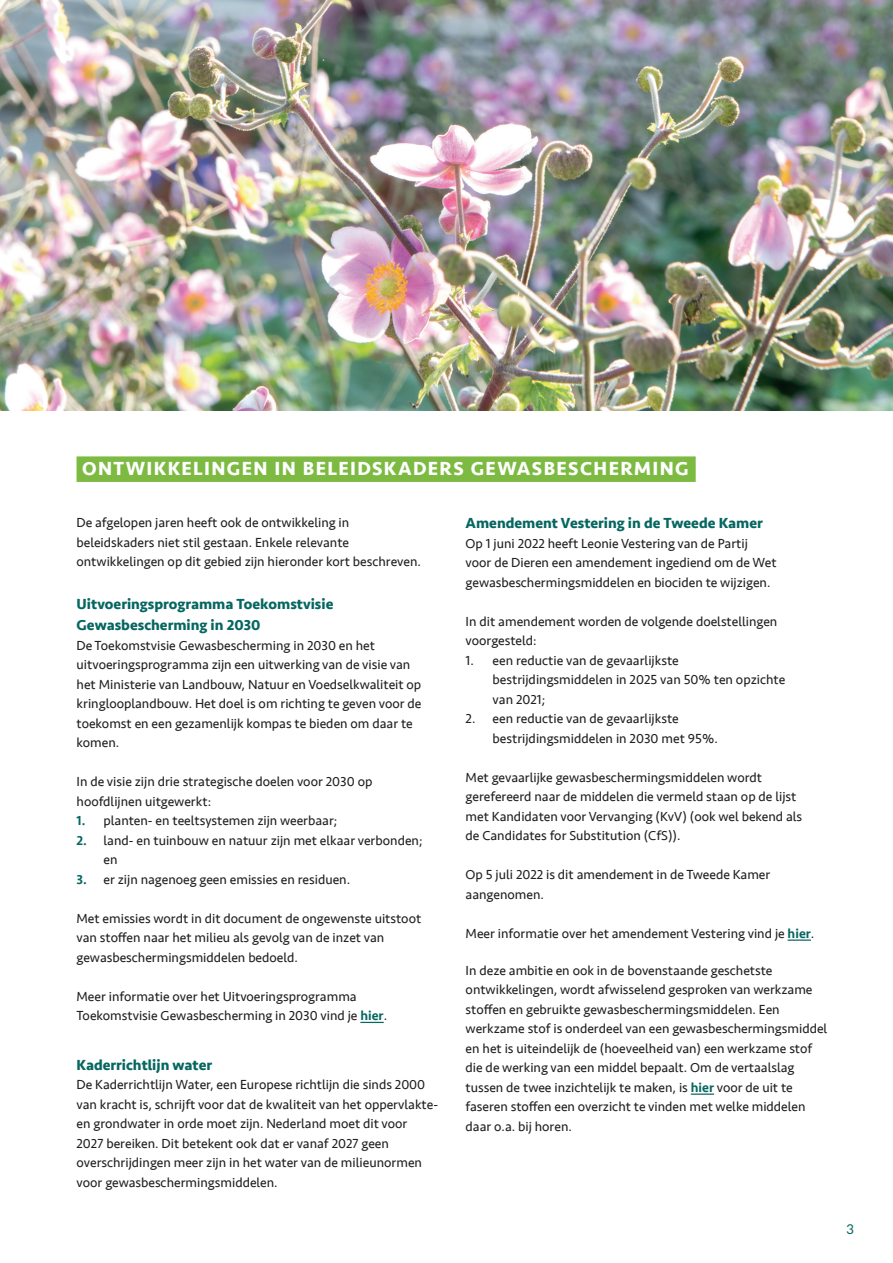
<style>
.page{position:relative;width:893px;height:1263px;background:#fff}
.page>*{position:absolute;margin:0;border:0;box-sizing:border-box;transform-origin:0 0}
.t1{font:700 19.5px "Seravek";letter-spacing:.07em;color:#fff}
.t2{font:700 15px/21px "Seravek";color:#066660}
.t3{font:13.5px/19.5px "Seravek";color:#231f20}
.t4{font:13.5px "Aleo";color:#066660}
.s1{font-weight:500;color:#066660}
</style>
<div class="page">
<svg style="left:360px;top:1022px;width:24px;height:1px"></svg>
<hr style="left:788px;top:939px;width:23px;height:2px;background:#066660">
<img style="left:0;top:0;width:893px;height:410px">
<div style="left:77px;top:456px;width:619px;height:26px;background:#7dba42"></div>
<hr style="left:691px;top:1093px;width:23px;height:2px;background:#066660">
<h1 class="t1" style="left:82px;top:453px;width:608px">ONTWIKKELINGEN IN BELEIDSKADERS GEWASBESCHERMING</h1>
<p class="t3" style="left:77px;top:513px;width:346px">De afgelopen jaren heeft ook de ontwikkeling in beleidskaders niet stil gestaan. Enkele relevante ontwikkelingen op dit gebied zijn hieronder kort beschreven.</p>
<p class="t2" style="left:77px;top:593px;width:258px">Uitvoeringsprogramma Toekomstvisie<br>Gewasbescherming in 2030</p>
<p class="t3" style="left:77px;top:635px;width:346px">De Toekomstvisie Gewasbescherming in 2030 en het uitvoeringsprogramma zijn een uitwerking van de visie van het Ministerie van Landbouw, Natuur en Voedselkwaliteit op kringlooplandbouw. Het doel is om richting te geven voor de toekomst en een gezamenlijk kompas te bieden om daar te komen.</p>
<p class="t3" style="left:77px;top:772px;width:297px">In de visie zijn drie strategische doelen voor 2030 op hoofdlijnen uitgewerkt:</p>
<p class="t3" style="left:77px;top:811px;width:262px"><span class="s1">1.</span> planten- en teeltsystemen zijn weerbaar;</p>
<p class="t3" style="left:104px;top:830px;width:320px;text-indent:-27px"><span class="s1">2.</span> land- en tuinbouw en natuur zijn met elkaar verbonden; en</p>
<p class="t3" style="left:77px;top:869px;width:275px"><span class="s1">3.</span> er zijn nagenoeg geen emissies en residuen.</p>
<p class="t3" style="left:77px;top:908px;width:346px">Met emissies wordt in dit document de ongewenste uitstoot van stoffen naar het milieu als gevolg van de inzet van gewasbeschermingsmiddelen bedoeld.</p>
<p class="t3" style="left:77px;top:986px;width:312px">Meer informatie over het Uitvoeringsprogramma<br>Toekomstvisie Gewasbescherming in 2030 vind je <span class="s1">hier</span>.</p>
<p class="t2" style="left:77px;top:1054px;width:137px">Kaderrichtlijn water</p>
<p class="t3" style="left:77px;top:1075px;width:363px">De Kaderrichtlijn Water, een Europese richtlijn die sinds 2000 van kracht is, schrijft voor dat de kwaliteit van het oppervlakte&shy;en grondwater in orde moet zijn. Nederland moet dit voor<br>2027 bereiken. Dit betekent ook dat er vanaf 2027 geen overschrijdingen meer zijn in het water van de milieunormen voor gewasbeschermingsmiddelen.</p>
<p class="t2" style="left:466px;top:513px;width:299px">Amendement Vestering in de Tweede Kamer</p>
<p class="t3" style="left:466px;top:534px;width:313px">Op 1 juni 2022 heeft Leonie Vestering van de Partij voor de Dieren een amendement ingediend om de Wet gewasbeschermingsmiddelen en biociden te wijzigen.</p>
<p class="t3" style="left:466px;top:612px;width:313px">In dit amendement worden de volgende doelstellingen voorgesteld:</p>
<p class="t3" style="left:493px;top:651px;width:294px;text-indent:-27px">1. een reductie van de gevaarlijkste bestrijdingsmiddelen in 2025 van 50% ten opzichte van 2021;</p>
<p class="t3" style="left:493px;top:709px;width:227px;text-indent:-27px">2. een reductie van de gevaarlijkste bestrijdingsmiddelen in 2030 met 95%.</p>
<p class="t3" style="left:466px;top:768px;width:338px">Met gevaarlijke gewasbeschermingsmiddelen wordt gerefereerd naar de middelen die vermeld staan op de lijst met Kandidaten voor Vervanging (KvV) (ook wel bekend als de Candidates for Substitution (CfS)).</p>
<p class="t3" style="left:466px;top:865px;width:306px">Op 5 juli 2022 is dit amendement in de Tweede Kamer aangenomen.</p>
<p class="t3" style="left:466px;top:924px;width:350px">Meer informatie over het amendement Vestering vind je <span class="s1">hier</span>.</p>
<p class="t3" style="left:466px;top:961px;width:363px">In deze ambitie en ook in de bovenstaande geschetste ontwikkelingen, wordt afwisselend gesproken van werkzame stoffen en gebruikte gewasbeschermingsmiddelen. Een werkzame stof is onderdeel van een gewasbeschermingsmiddel en het is uiteindelijk de (hoeveelheid van) een werkzame stof die de werking van een middel bepaalt. Om de vertaalslag tussen de twee inzichtelijk te maken, is <span class="s1">hier</span> voor de uit te faseren stoffen een overzicht te vinden met welke middelen daar o.a. bij horen.</p>
<p class="t4" style="left:846px;top:1219px;width:10px">3</p>
</div>
